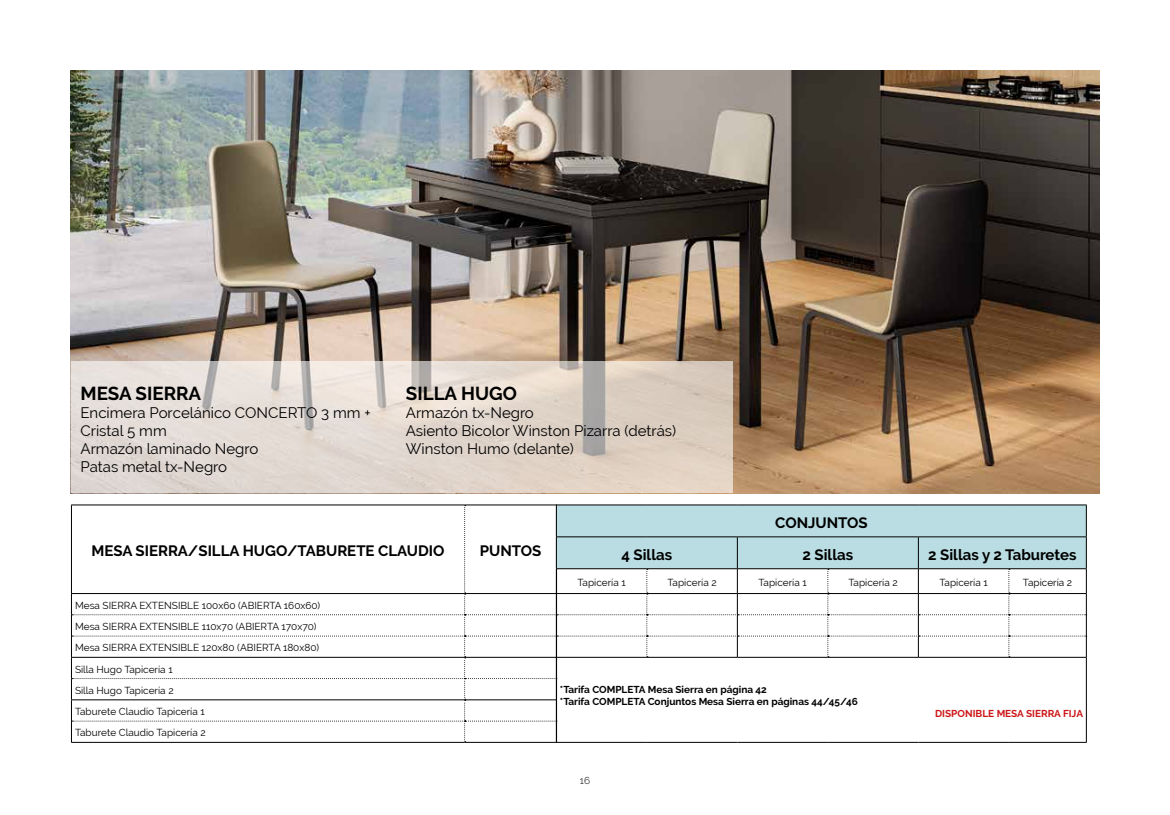
<style>
.page{position:relative;width:1170px;height:815px;background:#fff}
.page>*{position:absolute;margin:0;border:0;box-sizing:border-box;transform-origin:0 0}
.t1{font:700 18.75px "Raleway";color:#000}
.t2{font:15px/18px "Raleway";color:#000}
.t3{font:700 15px "Raleway";color:#000}
.t4{font:10px/21.2px "Raleway";color:#000}
.t5{font:700 10px/12px "Raleway";color:#000}
.t6{font:700 10px "Raleway";color:#cd1719}
.t7{font:300 10px "Raleway";color:#000}
</style>
<div class="page">
<img style="left:71px;top:71px;width:1027px;height:422px">
<hr style="left:71px;top:742px;width:393px;height:1px;background:#000">
<hr style="left:464px;top:742px;width:93px;height:1px;background:#000">
<svg style="left:71px;top:361px;width:661px;height:132px;background:#dfd5cd"></svg>
<hr style="left:556px;top:742px;width:90px;height:1px;background:#000">
<hr style="left:646px;top:742px;width:91px;height:1px;background:#000">
<hr style="left:737px;top:742px;width:90px;height:1px;background:#000">
<hr style="left:827px;top:742px;width:91px;height:1px;background:#000">
<hr style="left:918px;top:742px;width:90px;height:1px;background:#000">
<hr style="left:1008px;top:742px;width:78px;height:1px;background:#000">
<svg style="left:71px;top:505px;width:1015px;height:237px"></svg>
<hr style="left:556px;top:593px;width:90px;height:1px;background:#000">
<hr style="left:646px;top:593px;width:91px;height:1px;background:#000">
<hr style="left:737px;top:593px;width:90px;height:1px;background:#000">
<hr style="left:827px;top:593px;width:91px;height:1px;background:#000">
<hr style="left:918px;top:593px;width:90px;height:1px;background:#000">
<hr style="left:1008px;top:593px;width:78px;height:1px;background:#000">
<h1 class="t1" style="left:80px;top:383px;width:122px">MESA SIERRA</h1>
<h2 class="t2" style="left:80px;top:404px;width:292px">Encimera Porcelánico CONCERTO 3 mm +<br>Cristal 5 mm<br>Armazón laminado Negro<br>Patas metal tx-Negro</h2>
<h1 class="t1" style="left:406px;top:383px;width:113px">SILLA HUGO</h1>
<h2 class="t2" style="left:406px;top:404px;width:272px">Armazón tx-Negro<br>Asiento Bicolor Winston Pizarra (detrás)<br>Winston Humo (delante)</h2>
<h2 class="t3" style="left:775px;top:514px;width:94px">CONJUNTOS</h2>
<h2 class="t3" style="left:92px;top:542px;width:354px">MESA SIERRA/SILLA HUGO/TABURETE CLAUDIO</h2>
<h2 class="t3" style="left:480px;top:542px;width:63px">PUNTOS</h2>
<p class="t4" style="left:75px;top:595px;width:247px">Mesa SIERRA EXTENSIBLE 100x60 (ABIERTA 160x60)<br>Mesa SIERRA EXTENSIBLE 110x70 (ABIERTA 170x70)<br>Mesa SIERRA EXTENSIBLE 120x80 (ABIERTA 180x80)<br>Silla Hugo Tapicería 1<br>Silla Hugo Tapicería 2<br>Taburete Claudio Tapicería 1<br>Taburete Claudio Tapicería 2</p>
<h2 class="t3" style="left:621px;top:546px;width:52px">4 Sillas</h2>
<h2 class="t3" style="left:802px;top:546px;width:52px">2 Sillas</h2>
<h2 class="t3" style="left:928px;top:546px;width:150px">2 Sillas y 2 Taburetes</h2>
<p class="t4" style="left:577px;top:572px;width:50px">Tapicería 1</p>
<p class="t4" style="left:667px;top:572px;width:51px">Tapicería 2</p>
<p class="t4" style="left:758px;top:572px;width:50px">Tapicería 1</p>
<p class="t4" style="left:848px;top:572px;width:51px">Tapicería 2</p>
<p class="t4" style="left:939px;top:572px;width:50px">Tapicería 1</p>
<p class="t4" style="left:1022px;top:572px;width:51px">Tapicería 2</p>
<p class="t5" style="left:560px;top:683px;width:299px">*Tarifa COMPLETA Mesa Sierra en página 42<br>*Tarifa COMPLETA Conjuntos Mesa Sierra en páginas 44/45/46</p>
<p class="t7" style="left:580px;top:775px;width:12px">16</p>
<p class="t6" style="left:935px;top:707px;width:149px">DISPONIBLE MESA SIERRA FIJA</p>
</div>
